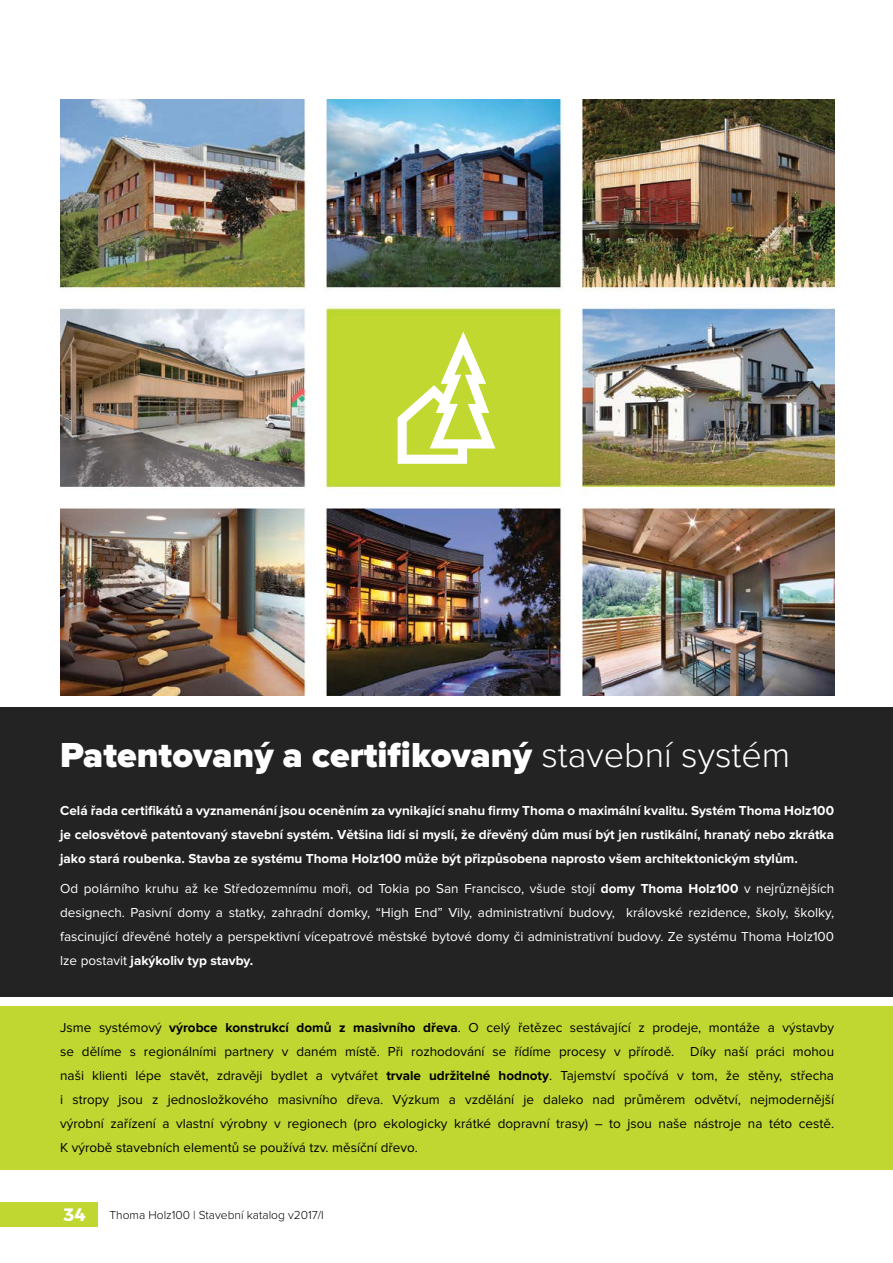
<style>
.page{position:relative;width:893px;height:1263px;background:#fff}
.page>*{position:absolute;margin:0;border:0;box-sizing:border-box;transform-origin:0 0}
.t1{font:900 36px "Proxima Nova";color:#fff}
.t2{font:700 18px "Montserrat";color:#fff}
.t3{font:13.5px/24px "Proxima Nova";color:#000;text-align:justify}
.t4{font:13.5px/24px "Proxima Nova";color:#fff;text-align:justify}
.t5{font:700 13.5px/24px "Proxima Nova";color:#fff;text-align:justify}
.t6{font:300 12px "Proxima Nova";color:#000}
.s1{font-weight:300}
.s2{font-weight:700}
</style>
<div class="page">
<div style="left:0;top:707px;width:893px;height:289px;background:#242323"></div>
<div style="left:0;top:1006px;width:893px;height:164px;background:#bfd730"></div>
<img style="left:60px;top:100px;width:774px;height:595px">
<svg style="left:398px;top:331px;width:97px;height:133px"></svg>
<div style="left:0;top:1202px;width:98px;height:25px;background:#bfd730"></div>
<h1 class="t1" style="left:60px;top:739px;width:732px">Patentovaný a certifikovaný <span class="s1">stavební systém</span></h1>
<p class="t5" style="left:60px;top:799px;width:775px">Celá řada certifikátů a vyznamenání jsou oceněním za vynikající snahu firmy Thoma o maximální kvalitu. Systém Thoma Holz100 je celosvětově patentovaný stavební systém. Většina lidí si myslí, že dřevěný dům musí být jen rustikální, hranatý nebo zkrátka jako stará roubenka. Stavba ze systému Thoma Holz100 může být přizpůsobena naprosto všem architektonickým stylům.</p>
<p class="t4" style="left:60px;top:877px;width:775px">Od polárního kruhu až ke Středozemnímu moři, od Tokia po San Francisco, všude stojí <span class="s2">domy Thoma Holz100</span> v nejrůznějších designech. Pasivní domy a statky, zahradní domky, “High End” Vily, administrativní budovy, královské rezidence, školy, školky, fascinující dřevěné hotely a perspektivní vícepatrové městské bytové domy či administrativní budovy. Ze systému Thoma Holz100 lze postavit <span class="s2">jakýkoliv typ stavby.</span></p>
<p class="t3" style="left:60px;top:1016px;width:775px">Jsme systémový <span class="s2">výrobce konstrukcí domů z masivního dřeva</span>. O celý řetězec sestávající z prodeje, montáže a výstavby se dělíme s regionálními partnery v daném místě. Při rozhodování se řídíme procesy v přírodě. Díky naší práci mohou naši klienti lépe stavět, zdravěji bydlet a vytvářet <span class="s2">trvale udržitelné hodnoty</span>. Tajemství spočívá v tom, že stěny, střecha i stropy jsou z jednosložkového masivního dřeva. Výzkum a vzdělání je daleko nad průměrem odvětví, nejmodernější výrobní zařízení a vlastní výrobny v regionech (pro ekologicky krátké dopravní trasy) – to jsou naše nástroje na této cestě.<br>K výrobě stavebních elementů se používá tzv. měsíční dřevo.</p>
<h2 class="t2" style="left:64px;top:1199px;width:24px">34</h2>
<p class="t6" style="left:109px;top:1209px;width:216px">Thoma Holz100 | Stavební katalog v2017/I</p>
</div>
